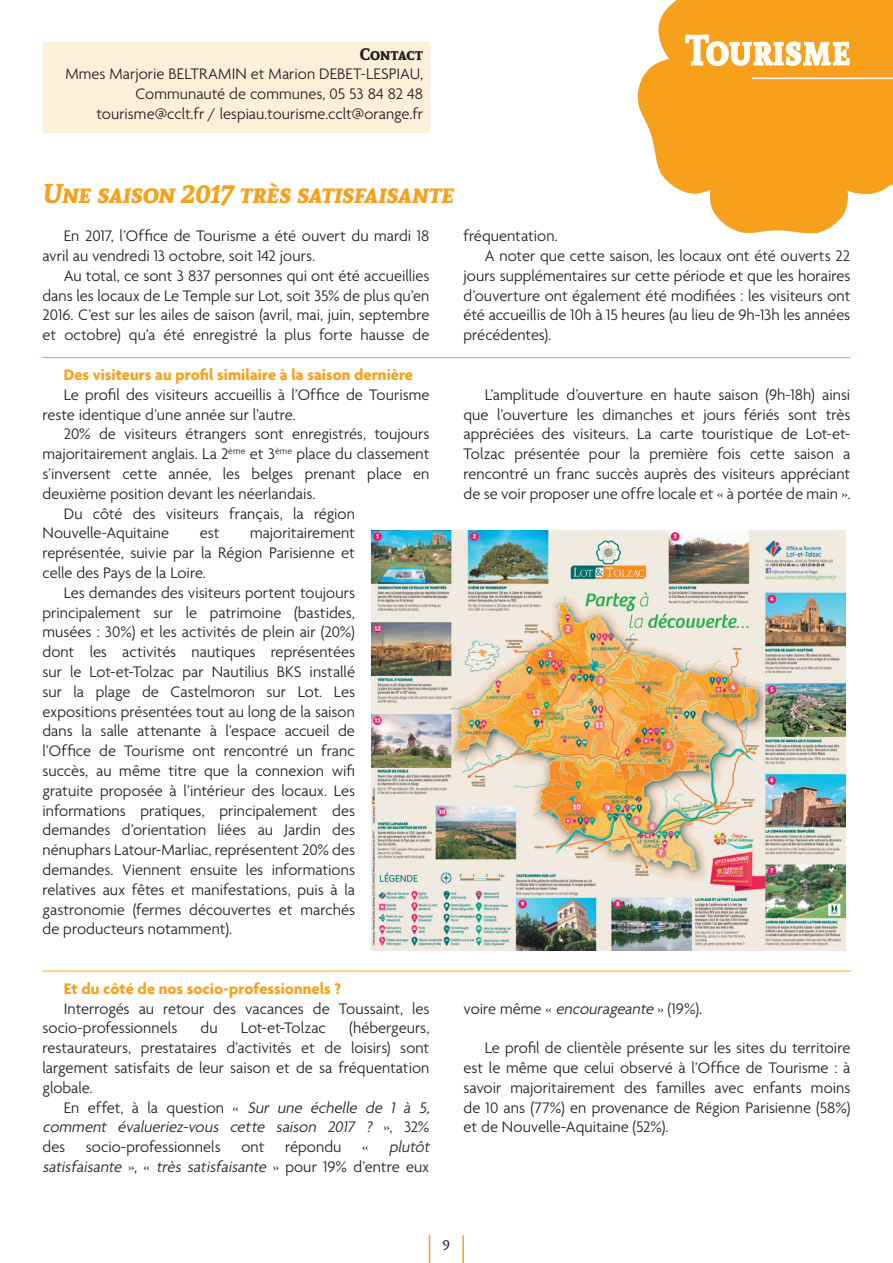
<style>
.page{position:relative;width:893px;height:1263px;background:#fff}
.page>*{position:absolute;margin:0;border:0;box-sizing:border-box;transform-origin:0 0}
.t1{font:700 42px "Andada SC";color:#fff;scale:.9 1}
.t2{font:italic 700 27px "Andada SC";letter-spacing:-.015em;color:#f6a01b}
.t3{font:300 16.5px/19.8px "Agenda";color:#231f20;text-align:justify}
.t4{font:italic 300 16.5px/19.8px "Agenda";color:#231f20}
.t5{font:700 16.5px "Agenda";letter-spacing:.005em;color:#f6a01b}
.t6{font:700 16.5px "Andada SC";letter-spacing:-.01em;color:#231f20}
.t7{font:13.5px "Andada SC";color:#231f20}
.s1{font-style:normal}
.s2{font-style:italic}
</style>
<div class="page">
<svg style="left:637px;top:0;width:256px;height:234px;fill:#f6a01b"></svg>
<svg style="left:685px;top:34px;width:165px;height:32px;background:#f7b145"></svg>
<svg style="left:429px;top:1235px;width:1px;height:28px"></svg>
<hr style="left:462px;top:1235px;width:2px;height:28px;background:#f6a01b">
<hr style="left:752px;top:78px;width:141px;height:1px;background:#fff">
<div style="left:43px;top:43px;width:386px;height:90px;background:#feefd8"></div>
<hr style="left:43px;top:357px;width:807px;height:1px;background:#f6a01b">
<hr style="left:43px;top:971px;width:807px;height:1px;background:#f6a01b">
<img style="left:371px;top:530px;width:474px;height:420px">
<p class="t6" style="left:360px;top:43px;width:65px">Contact</p>
<p class="t3" style="left:65px;top:64px;width:359px;text-align:right">Mmes Marjorie BELTRAMIN et Marion DEBET-LESPIAU,<br>Communauté de communes, 05 53 84 82 48 tourisme@cclt.fr / lespiau.tourisme.cclt@orange.fr</p>
<h1 class="t1" style="left:685px;top:21px;width:185px">Tourisme</h1>
<h2 class="t2" style="left:43px;top:175px;width:413px">Une saison 2017 très satisfaisante</h2>
<p class="t3" style="left:43px;top:226px;width:388px;text-indent:21px">En 2017, l’Office de Tourisme a été ouvert du mardi 18 avril au vendredi 13 octobre, soit 142 jours.</p>
<p class="t3" style="left:43px;top:265px;width:388px;text-indent:21px">Au total, ce sont 3 837 personnes qui ont été accueillies dans les locaux de Le Temple sur Lot, soit 35% de plus qu’en 2016. C’est sur les ailes de saison (avril, mai, juin, septembre et octobre) qu’a été enregistré la plus forte hausse de</p>
<p class="t3" style="left:463px;top:226px;width:96px">fréquentation.</p>
<p class="t3" style="left:485px;top:246px;width:367px">A noter que cette saison, les locaux ont été ouverts 22</p>
<p class="t3" style="left:463px;top:265px;width:388px">jours supplémentaires sur cette période et que les horaires</p>
<p class="t3" style="left:463px;top:285px;width:388px">d’ouverture ont également été modifiées : les visiteurs ont</p>
<p class="t3" style="left:463px;top:305px;width:388px">été accueillis de 10h à 15 heures (au lieu de 9h-13h les années</p>
<p class="t3" style="left:463px;top:325px;width:89px">précédentes).</p>
<p class="t5" style="left:64px;top:364px;width:351px">Des visiteurs au profil similaire à la saison dernière</p>
<p class="t3" style="left:43px;top:384px;width:388px;text-indent:21px">Le profil des visiteurs accueillis à l’Office de Tourisme reste identique d’une année sur l’autre.</p>
<p class="t3" style="left:64px;top:424px;width:367px">20% de visiteurs étrangers sont enregistrés, toujours</p>
<p class="t3" style="left:43px;top:444px;width:388px">majoritairement anglais. La 2<sup>ème</sup> et 3<sup>ème</sup> place du classement</p>
<p class="t3" style="left:43px;top:463px;width:388px">s’inversent cette année, les belges prenant place en</p>
<p class="t3" style="left:43px;top:483px;width:275px">deuxième position devant les néerlandais.</p>
<p class="t3" style="left:64px;top:503px;width:293px">Du côté des visiteurs français, la région</p>
<p class="t3" style="left:43px;top:523px;width:128px">Nouvelle-Aquitaine</p>
<p class="t3" style="left:200px;top:523px;width:21px">est</p>
<p class="t3" style="left:43px;top:523px;width:314px;text-indent:208px">majoritairement représentée, suivie par la Région Parisienne et celle des Pays de la Loire.</p>
<p class="t3" style="left:43px;top:582px;width:314px;text-indent:21px">Les demandes des visiteurs portent toujours principalement sur le patrimoine (bastides, musées : 30%) et les activités de plein air (20%) dont les activités nautiques représentées sur le Lot-et-Tolzac par Nautilius BKS installé sur la plage de Castelmoron sur Lot. Les expositions présentées tout au long de la saison dans la salle attenante à l’espace accueil de l’Office de Tourisme ont rencontré un franc succès, au même titre que la connexion wifi gratuite proposée à l’intérieur des locaux. Les informations pratiques, principalement des demandes d’orientation liées au Jardin des nénuphars Latour-Marliac, représentent 20% des demandes. Viennent ensuite les informations relatives aux fêtes et manifestations, puis à la gastronomie (fermes découvertes et marchés de producteurs notamment).</p>
<p class="t3" style="left:463px;top:384px;width:388px;text-indent:21px">L’amplitude d’ouverture en haute saison (9h-18h) ainsi que l’ouverture les dimanches et jours fériés sont très appréciées des visiteurs. La carte touristique de Lot-et-Tolzac présentée pour la première fois cette saison a rencontré un franc succès auprès des visiteurs appréciant de se voir proposer une offre locale et « à portée de main ».</p>
<p class="t5" style="left:64px;top:978px;width:279px">Et du côté de nos socio-professionnels ?</p>
<p class="t3" style="left:43px;top:998px;width:388px;text-indent:21px">Interrogés au retour des vacances de Toussaint, les socio-professionnels</p>
<p class="t3" style="left:43px;top:1018px;width:388px;text-indent:307px">(hébergeurs, restaurateurs, prestataires d’activités et de loisirs) sont largement satisfaits de leur saison et de sa fréquentation globale.</p>
<p class="t4" style="left:43px;top:1097px;width:392px;text-indent:21px"><span class="s1">En effet, à la question «</span> Sur une échelle de 1 à 5, comment évalueriez-vous cette saison 2017 ? <span class="s1">» , 3 2 % des</span></p>
<p class="t3" style="left:201px;top:1018px;width:19px">du</p>
<p class="t3" style="left:241px;top:1018px;width:87px">Lot-et-Tolzac</p>
<p class="t4" style="left:43px;top:1137px;width:392px;text-align:right">plutôt<br>satisfaisante <span class="s1">» , «</span> très satisfaisante <span class="s1">» p o u r 1 9 % d ’e n t r e e u x</span></p>
<p class="t3" style="left:86px;top:1137px;width:136px">socio-professionnels</p>
<p class="t3" style="left:241px;top:1137px;width:25px">ont</p>
<p class="t3" style="left:285px;top:1137px;width:58px">répondu</p>
<p class="t3" style="left:362px;top:1137px;width:8px">«</p>
<p class="t3" style="left:463px;top:998px;width:240px">voire même « <span class="s2">encourageante</span> » (19%).</p>
<p class="t3" style="left:463px;top:1038px;width:388px;text-indent:21px">Le profil de clientèle présente sur les sites du territoire est le même que celui observé à l’Office de Tourisme : à savoir majoritairement des familles avec enfants moins de 10 ans (77%) en provenance de Région Parisienne (58%) et de Nouvelle-Aquitaine (52%).</p>
<p class="t7" style="left:443px;top:1236px;width:9px">9</p>
</div>
